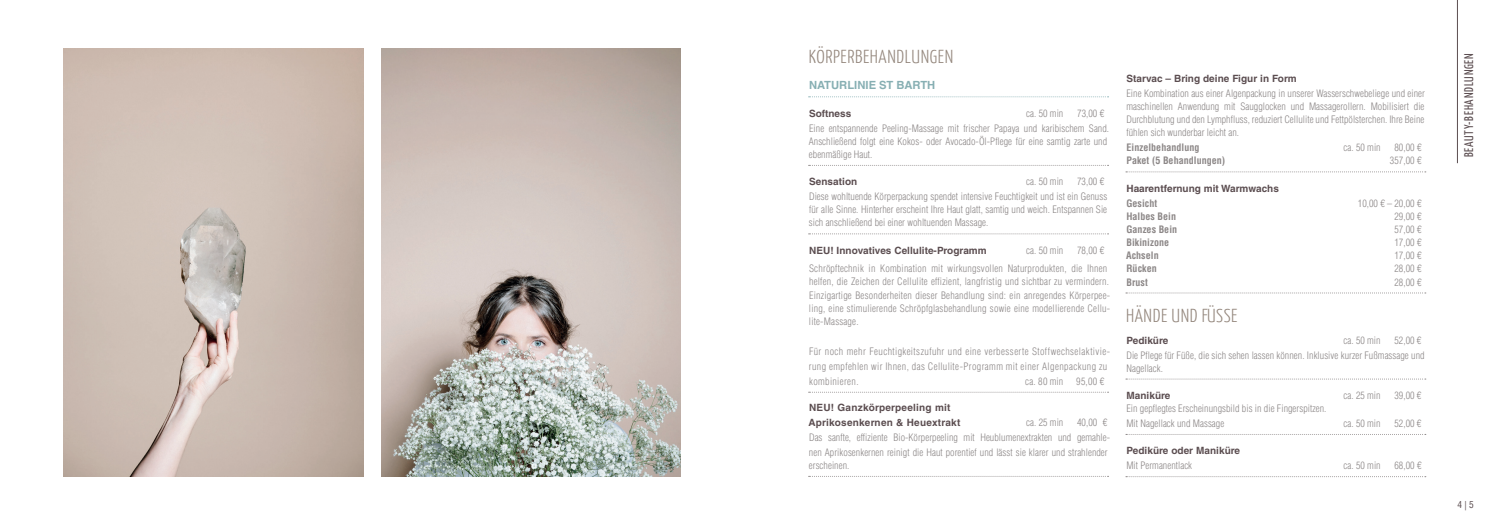
<style>
.page{position:relative;width:1489px;height:525px;background:#fff}
.page>*{position:absolute;margin:0;border:0;box-sizing:border-box;transform-origin:0 0}
.t1{font:300 18.75px "Yanone Kaffeesatz";letter-spacing:.03em;color:#94877d}
.t2{font:12.5px "Yanone Kaffeesatz";letter-spacing:.06em;color:#5b4d50}
.t3{font:700 11.25px "Helvetica LT Std";color:#87afb3}
.t4{font:300 condensed 10px/13.1px "Helvetica LT Std";letter-spacing:.005em;color:#8c8787}
.t5{font:300 condensed 10px/15px "Helvetica LT Std";letter-spacing:.04em;color:#8c8787}
.t6{font:700 10px "Helvetica LT Std";letter-spacing:.005em;color:#5b4d50}
.t7{font:700 condensed 10px "Helvetica LT Std";letter-spacing:.005em;color:#8c8787}
.t8{font:700 10px/14.2px "Helvetica LT Std";letter-spacing:.025em;color:#5b4d50}
.t9{font:condensed 9.38px "Helvetica LT Std";color:#5b4d50}
</style>
<div class="page">
<svg style="left:808px;top:96px;width:300px;height:1px"></svg>
<svg style="left:808px;top:165px;width:300px;height:1px"></svg>
<svg style="left:808px;top:233px;width:300px;height:1px"></svg>
<svg style="left:808px;top:391px;width:300px;height:1px"></svg>
<svg style="left:808px;top:476px;width:300px;height:1px"></svg>
<svg style="left:1125px;top:171px;width:300px;height:1px"></svg>
<svg style="left:1125px;top:292px;width:300px;height:1px"></svg>
<svg style="left:1125px;top:378px;width:300px;height:1px"></svg>
<svg style="left:1125px;top:434px;width:300px;height:1px"></svg>
<svg style="left:1125px;top:476px;width:300px;height:1px"></svg>
<hr style="left:1456px;top:0;width:1px;height:163px;background:#5b4d50">
<img style="left:64px;top:49px;width:299px;height:427px">
<img style="left:381px;top:49px;width:299px;height:427px">
<h1 class="t1" style="left:808px;top:45px;width:146px">KÖRPERBEHANDLUNGEN</h1>
<p class="t3" style="left:809px;top:79px;width:128px">NATURLINIE ST BARTH</p>
<p class="t6" style="left:809px;top:107px;width:44px">Softness</p>
<p class="t4" style="left:1026px;top:106px;width:39px">ca. 50 min</p>
<p class="t4" style="left:809px;top:106px;width:301px;line-height:14.9px;text-indent:268px">73,00 €<br>Eine entspannende Peeling-Massage mit frischer Papaya und karibischem Sand.</p>
<p class="t4" style="left:808px;top:134px;width:300px">Anschließend folgt eine Kokos- oder Avocado-Öl-Pflege für eine samtig zarte und ebenmäßige Haut.</p>
<p class="t6" style="left:809px;top:175px;width:50px">Sensation</p>
<p class="t4" style="left:1026px;top:175px;width:39px">ca. 50 min</p>
<p class="t4" style="left:809px;top:174px;width:299px;line-height:14.9px;text-indent:268px">73,00 €<br>Diese wohltuende Körperpackung spendet intensive Feuchtigkeit und ist ein Genuss</p>
<p class="t4" style="left:808px;top:203px;width:300px">für alle Sinne. Hinterher erscheint Ihre Haut glatt, samtig und weich. Entspannen Sie sich anschließend bei einer wohltuenden Massage.</p>
<p class="t6" style="left:809px;top:244px;width:179px">NEU! Innovatives Cellulite-Programm</p>
<p class="t4" style="left:1026px;top:243px;width:39px">ca. 50 min</p>
<p class="t4" style="left:809px;top:241px;width:300px;line-height:18.5px;text-indent:268px">78,00 €<br>Schröpftechnik in Kombination mit wirkungsvollen Naturprodukten, die Ihnen</p>
<p class="t4" style="left:809px;top:275px;width:303px;text-align:justify">helfen, die Zeichen der Cellulite effizient, langfristig und sichtbar zu vermindern.<br>Einzigartige Besonderheiten dieser Behandlung sind: ein anregendes Körperpee&shy;ling, eine stimulierende Schröpfglasbehandlung sowie eine modellierende Cellu&shy;lite-Massage.</p>
<p class="t5" style="left:808px;top:343px;width:303px">Für noch mehr Feuchtigkeitszufuhr und eine verbesserte Stoffwechselaktivie&shy;rung empfehlen wir Ihnen, das Cellulite-Programm mit einer Algenpackung zu kombinieren.</p>
<p class="t4" style="left:1025px;top:374px;width:40px">ca. 80 min</p>
<p class="t4" style="left:1076px;top:374px;width:29px">95,00 €</p>
<p class="t8" style="left:808px;top:400px;width:153px">NEU! Ganzkörperpeeling mit<br>Aprikosenkernen &amp; Heuextrakt</p>
<p class="t4" style="left:1026px;top:415px;width:39px">ca. 25 min</p>
<p class="t4" style="left:809px;top:414px;width:303px;line-height:15px;text-indent:268px">40,00 €<br>Das sanfte, effiziente Bio-Körperpeeling mit Heublumenextrakten und gemahle&shy;nen Aprikosenkernen reinigt die Haut porentief und lässt sie klarer und strahlender</p>
<p class="t4" style="left:808px;top:458px;width:42px">erscheinen.</p>
<p class="t6" style="left:1126px;top:72px;width:172px">Starvac – Bring deine Figur in Form</p>
<p class="t4" style="left:1126px;top:87px;width:300px;text-align:justify">Eine Kombination aus einer Algenpackung in unserer Wasserschwebeliege und einer maschinellen Anwendung mit Saugglocken und Massagerollern. Mobilisiert die Durchblutung und den Lymphfluss, reduziert Cellulite und Fettpölsterchen. Ihre Beine fühlen sich wunderbar leicht an.</p>
<p class="t7" style="left:1126px;top:141px;width:74px">Einzelbehandlung</p>
<p class="t4" style="left:1343px;top:141px;width:39px">ca. 50 min</p>
<p class="t4" style="left:1394px;top:141px;width:28px">80,00 €</p>
<p class="t7" style="left:1126px;top:154px;width:100px">Paket (5 Behandlungen)</p>
<p class="t4" style="left:1389px;top:154px;width:33px">357,00 €</p>
<p class="t6" style="left:1126px;top:182px;width:154px">Haarentfernung mit Warmwachs</p>
<p class="t7" style="left:1126px;top:197px;width:32px">Gesicht</p>
<p class="t4" style="left:1357px;top:196px;width:65px">10,00 € – 20,00 €</p>
<p class="t7" style="left:1126px;top:210px;width:51px">Halbes Bein</p>
<p class="t4" style="left:1394px;top:209px;width:28px">29,00 €</p>
<p class="t7" style="left:1126px;top:223px;width:52px">Ganzes Bein</p>
<p class="t4" style="left:1394px;top:223px;width:28px">57,00 €</p>
<p class="t7" style="left:1126px;top:236px;width:44px">Bikinizone</p>
<p class="t4" style="left:1394px;top:236px;width:28px">17,00 €</p>
<p class="t7" style="left:1126px;top:249px;width:34px">Achseln</p>
<p class="t4" style="left:1394px;top:249px;width:28px">17,00 €</p>
<p class="t7" style="left:1126px;top:262px;width:32px">Rücken</p>
<p class="t4" style="left:1394px;top:262px;width:28px">28,00 €</p>
<p class="t7" style="left:1126px;top:275px;width:23px">Brust</p>
<p class="t4" style="left:1394px;top:275px;width:28px">28,00 €</p>
<h1 class="t1" style="left:1126px;top:304px;width:113px">HÄNDE UND FÜSSE</h1>
<p class="t6" style="left:1126px;top:334px;width:44px">Pediküre</p>
<p class="t4" style="left:1343px;top:333px;width:39px">ca. 50 min</p>
<p class="t4" style="left:1126px;top:332px;width:300px;line-height:14.9px;text-indent:268px">52,00 €<br>Die Pflege für Füße, die sich sehen lassen können. Inklusive kurzer Fußmassage und</p>
<p class="t4" style="left:1126px;top:361px;width:38px">Nagellack.</p>
<p class="t6" style="left:1126px;top:389px;width:46px">Maniküre</p>
<p class="t4" style="left:1343px;top:388px;width:39px">ca. 25 min</p>
<p class="t4" style="left:1394px;top:388px;width:28px">39,00 €</p>
<p class="t4" style="left:1126px;top:401px;width:201px;line-height:14.9px">Ein gepflegtes Erscheinungsbild bis in die Fingerspitzen.<br>Mit Nagellack und Massage</p>
<p class="t4" style="left:1343px;top:416px;width:39px">ca. 50 min</p>
<p class="t4" style="left:1394px;top:416px;width:28px">52,00 €</p>
<p class="t6" style="left:1126px;top:444px;width:115px">Pediküre oder Maniküre</p>
<p class="t4" style="left:1126px;top:459px;width:67px">Mit Permanentlack</p>
<p class="t4" style="left:1343px;top:459px;width:39px">ca. 50 min</p>
<p class="t4" style="left:1394px;top:459px;width:28px">68,00 €</p>
<p class="t2" style="left:1460px;top:157px;width:105px;rotate:-90deg">BEAUTY-BEHANDLUNGEN</p>
<p class="t9" style="left:1457px;top:498px;width:18px">4 | 5</p>
</div>
